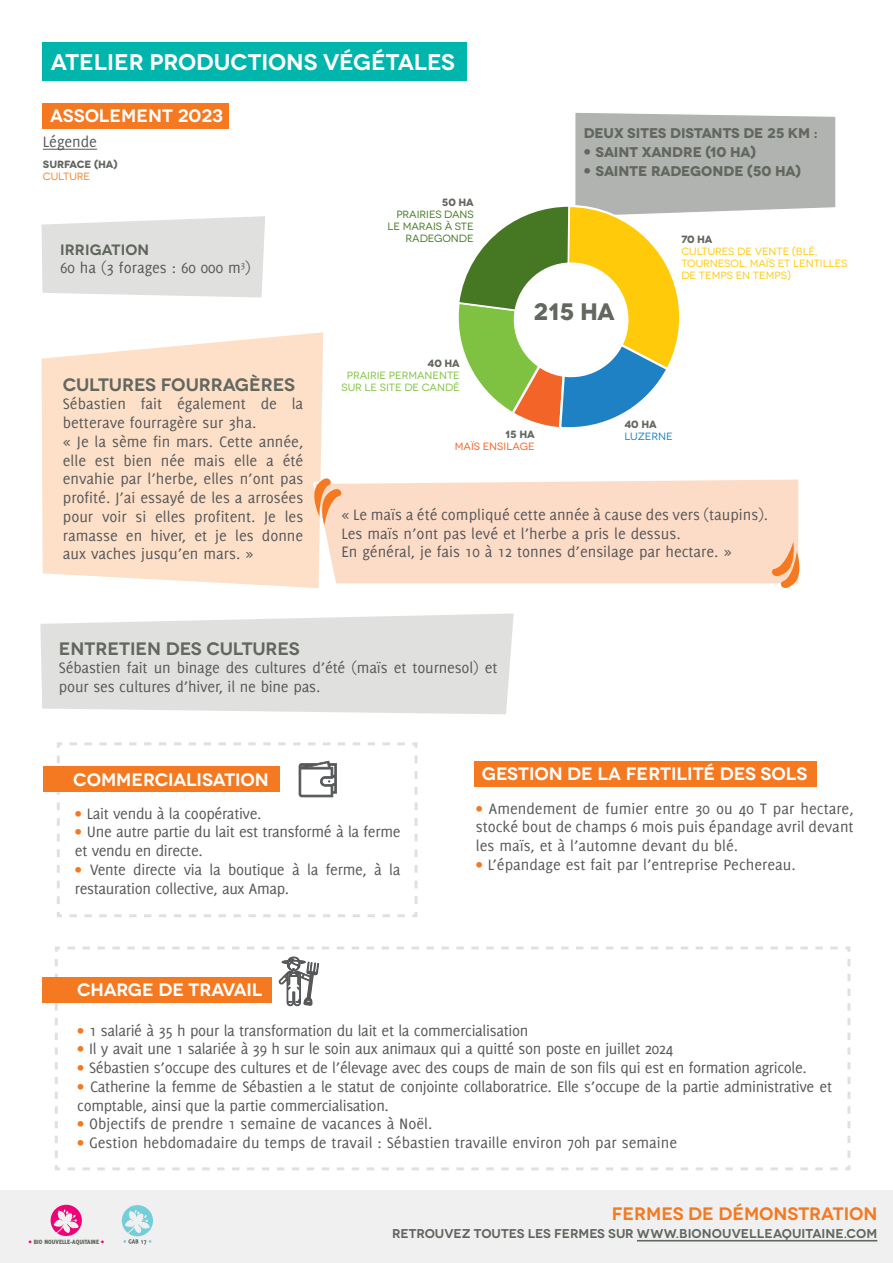
<style>
.page{position:relative;width:893px;height:1263px;background:#fff}
.page>*{position:absolute;margin:0;border:0;box-sizing:border-box;transform-origin:0 0}
.t1{font:700 23.85px "Novecentowide";color:#62675f}
.t2{font:600 22.65px "Novecentowide";color:#fff}
.t3{font:600 18px "Novecentowide";color:#fff}
.t4{font:600 18px "Novecentowide";color:#62675f}
.t5{font:600 18px "Novecentowide";letter-spacing:-.005em;color:#f47921}
.t6{font:16.5px/18.8px "Delicious";letter-spacing:-.01em;color:#57585a}
.t7{font:600 15px "Novecentowide";letter-spacing:.01em;color:#5e645b}
.t8{font:700 14.1px "Novecentowide";letter-spacing:-.005em;color:#62675f}
.t9{font:600 12.75px "Novecentowide";color:#61665f}
.t10{font:10.5px/12px "Novecentowide";color:#feca0a}
.t11{font:10.5px/12px "Novecentowide";color:#7fc241;text-align:center}
.t12{font:10.5px/12px "Novecentowide";letter-spacing:-.005em;color:#467823;text-align:right}
.t13{font:700 10.5px "Novecentowide";letter-spacing:-.02em;color:#62675f}
.t14{font:10.5px "Novecentowide";color:#f26221}
.t15{font:10.5px "Novecentowide";letter-spacing:-.01em;color:#f58227}
.t16{font:10.5px "Novecentowide";color:#1d81c4}
.t17{font:800 6.75px "Delicious";color:#5e645b}
.s1{font-family:"Delicious";font-weight:400;font-size:16.5px;color:#626860}
.s2{color:#f47921}
.s3{color:#ed0277}
</style>
<div class="page">
<div style="left:0;top:1190px;width:893px;height:73px;background:#eff0ef"></div>
<div style="left:43px;top:43px;width:424px;height:38px;background:#00b5ac"></div>
<hr style="left:43px;top:149px;width:54px;height:1px;background:#57585a">
<div style="left:43px;top:103px;width:186px;height:25px;background:#f47921"></div>
<svg style="left:53px;top:946px;width:798px;height:225px"></svg>
<div style="left:43px;top:978px;width:229px;height:25px;background:#f47921"></div>
<svg style="left:64px;top:946px;width:774px;height:60px"></svg>
<svg style="left:57px;top:742px;width:361px;height:175px"></svg>
<div style="left:43px;top:766px;width:236px;height:26px;background:#f47921"></div>
<svg style="left:122px;top:1205px;width:31px;height:39px"></svg>
<svg style="left:51px;top:1205px;width:31px;height:31px"></svg>
<hr style="left:637px;top:1240px;width:240px;height:1px;background:#61665f">
<svg style="left:42px;top:216px;width:223px;height:82px"></svg>
<svg style="left:299px;top:761px;width:38px;height:36px"></svg>
<svg style="left:458px;top:112px;width:378px;height:316px"></svg>
<div style="left:515px;top:263px;width:113px;height:113px;background:#fff;border-radius:50%"></div>
<div style="left:514px;top:262px;width:114px;height:115px;border:2px solid #fff;border-radius:50%"></div>
<div style="left:474px;top:761px;width:343px;height:25px;background:#f47921"></div>
<svg style="left:42px;top:332px;width:281px;height:256px;fill:#fde0c7"></svg>
<svg style="left:312px;top:479px;width:487px;height:108px"></svg>
<svg style="left:309px;top:472px;width:35px;height:53px"></svg>
<svg style="left:769px;top:542px;width:31px;height:47px"></svg>
<svg style="left:40px;top:613px;width:474px;height:101px;fill:#e0e1df"></svg>
<h2 class="t2" style="left:51px;top:48px;width:406px">ATELIER PRODUCTIONS VÉGÉTALES</h2>
<p class="t3" style="left:50px;top:105px;width:174px">ASSOLEMENT 2023</p>
<p class="t6" style="left:43px;top:132px;width:56px">Légende</p>
<p class="t13" style="left:43px;top:158px;width:76px">SURFACE (HA)</p>
<p class="t15" style="left:43px;top:170px;width:49px">CULTURE</p>
<p class="t7" style="left:60px;top:240px;width:91px">IRRIGATION</p>
<p class="t6" style="left:60px;top:258px;width:192px">60 ha (3 forages : 60 000 m<sup>3</sup>)</p>
<p class="t4" style="left:63px;top:373px;width:234px">CULTURES FOURRAGÈRES</p>
<p class="t6" style="left:63px;top:394px;width:242px">Sébastien fait également de la betterave fourragère sur 3ha.<br>« Je la sème fin mars. Cette année, elle est bien née mais elle a été envahie par l’herbe, elles n’ont pas profité. J’ai essayé de les a arrosées pour voir si elles profitent. Je les ramasse en hiver, et je les donne aux vaches jusqu’en mars. »</p>
<p class="t13" style="left:442px;top:196px;width:33px">50 HA</p>
<p class="t12" style="left:388px;top:209px;width:88px">PRAIRIES DANS<br>LE MARAIS À STE<br>RADEGONDE</p>
<p class="t13" style="left:427px;top:357px;width:34px">40 HA</p>
<p class="t11" style="left:342px;top:369px;width:120px">PRAIRIE PERMANENTE<br>SUR LE SITE DE CANDÉ</p>
<p class="t8" style="left:584px;top:124px;width:235px">DEUX SITES DISTANTS DE 25 KM :</p>
<p class="t8" style="left:584px;top:143px;width:174px"><span class="s1">•</span> SAINT XANDRE (10 HA)</p>
<p class="t8" style="left:584px;top:162px;width:219px"><span class="s1">•</span> SAINTE RADEGONDE (50 HA)</p>
<h1 class="t1" style="left:534px;top:296px;width:82px">215 HA</h1>
<p class="t13" style="left:681px;top:233px;width:33px">70 HA</p>
<p class="t10" style="left:681px;top:246px;width:167px">CULTURES DE VENTE (BLÉ,<br>TOURNESOL, MAÏS ET LENTILLES<br>DE TEMPS EN TEMPS)</p>
<p class="t13" style="left:505px;top:428px;width:31px">15 HA</p>
<p class="t14" style="left:455px;top:440px;width:81px">MAÏS ENSILAGE</p>
<p class="t13" style="left:624px;top:418px;width:34px">40 HA</p>
<p class="t16" style="left:624px;top:430px;width:50px">LUZERNE</p>
<p class="t6" style="left:341px;top:505px;width:428px">« Le maïs a été compliqué cette année à cause des vers (taupins).<br>Les maïs n’ont pas levé et l’herbe a pris le dessus.<br>En général, je fais 10 à 12 tonnes d’ensilage par hectare. »</p>
<p class="t4" style="left:59px;top:637px;width:242px">ENTRETIEN DES CULTURES</p>
<p class="t6" style="left:59px;top:658px;width:440px">Sébastien fait un binage des cultures d’été (maïs et tournesol) et pour ses cultures d’hiver, il ne bine pas.</p>
<p class="t3" style="left:73px;top:769px;width:197px">COMMERCIALISATION</p>
<p class="t6" style="left:75px;top:804px;width:188px"><span class="s2">•</span> Lait vendu à la coopérative.</p>
<p class="t6" style="left:75px;top:822px;width:327px"><span class="s2">•</span> Une autre partie du lait est transformé à la ferme et vendu en directe.</p>
<p class="t6" style="left:75px;top:860px;width:327px"><span class="s2">•</span> Vente directe via la boutique à la ferme, à la restauration collective, aux Amap.</p>
<p class="t3" style="left:482px;top:763px;width:327px">GESTION DE LA FERTILITÉ DES SOLS</p>
<p class="t6" style="left:476px;top:799px;width:379px;text-align:justify"><span class="s2">•</span> Amendement de fumier entre 30 ou 40 T par hectare, stocké bout de champs 6 mois puis épandage avril devant les maïs, et à l’automne devant du blé.</p>
<p class="t6" style="left:476px;top:855px;width:321px"><span class="s2">•</span> L’épandage est fait par l’entreprise Pechereau.</p>
<p class="t3" style="left:77px;top:979px;width:187px">CHARGE DE TRAVAIL</p>
<p class="t6" style="left:77px;top:1020px;width:453px"><span class="s2">•</span> 1 salarié à 35 h pour la transformation du lait et la commercialisation</p>
<p class="t6" style="left:77px;top:1039px;width:598px"><span class="s2">•</span> Il y avait une 1 salariée à 39 h sur le soin aux animaux qui a quitté son poste en juillet 2024</p>
<p class="t6" style="left:77px;top:1058px;width:731px"><span class="s2">•</span> Sébastien s’occupe des cultures et de l’élevage avec des coups de main de son fils qui est en formation agricole.</p>
<p class="t6" style="left:77px;top:1077px;width:756px"><span class="s2">•</span> Catherine la femme de Sébastien a le statut de conjointe collaboratrice. Elle s’occupe de la partie administrative et comptable, ainsi que la partie commercialisation.</p>
<p class="t6" style="left:77px;top:1114px;width:357px"><span class="s2">•</span> Objectifs de prendre 1 semaine de vacances à Noël.</p>
<p class="t6" style="left:77px;top:1133px;width:601px"><span class="s2">•</span> Gestion hebdomadaire du temps de travail : Sébastien travaille environ 70h par semaine</p>
<p class="t17" style="left:29px;top:1237px;width:77px"><span class="s3">•</span> BIO NOUVELLE-AQUITAINE <span class="s3">•</span></p>
<p class="t5" style="left:612px;top:1203px;width:267px">FERMES DE DÉMONSTRATION</p>
<p class="t9" style="left:392px;top:1226px;width:487px">RETROUVEZ TOUTES LES FERMES SUR WWW.BIONOUVELLEAQUITAINE.COM</p>
</div>
